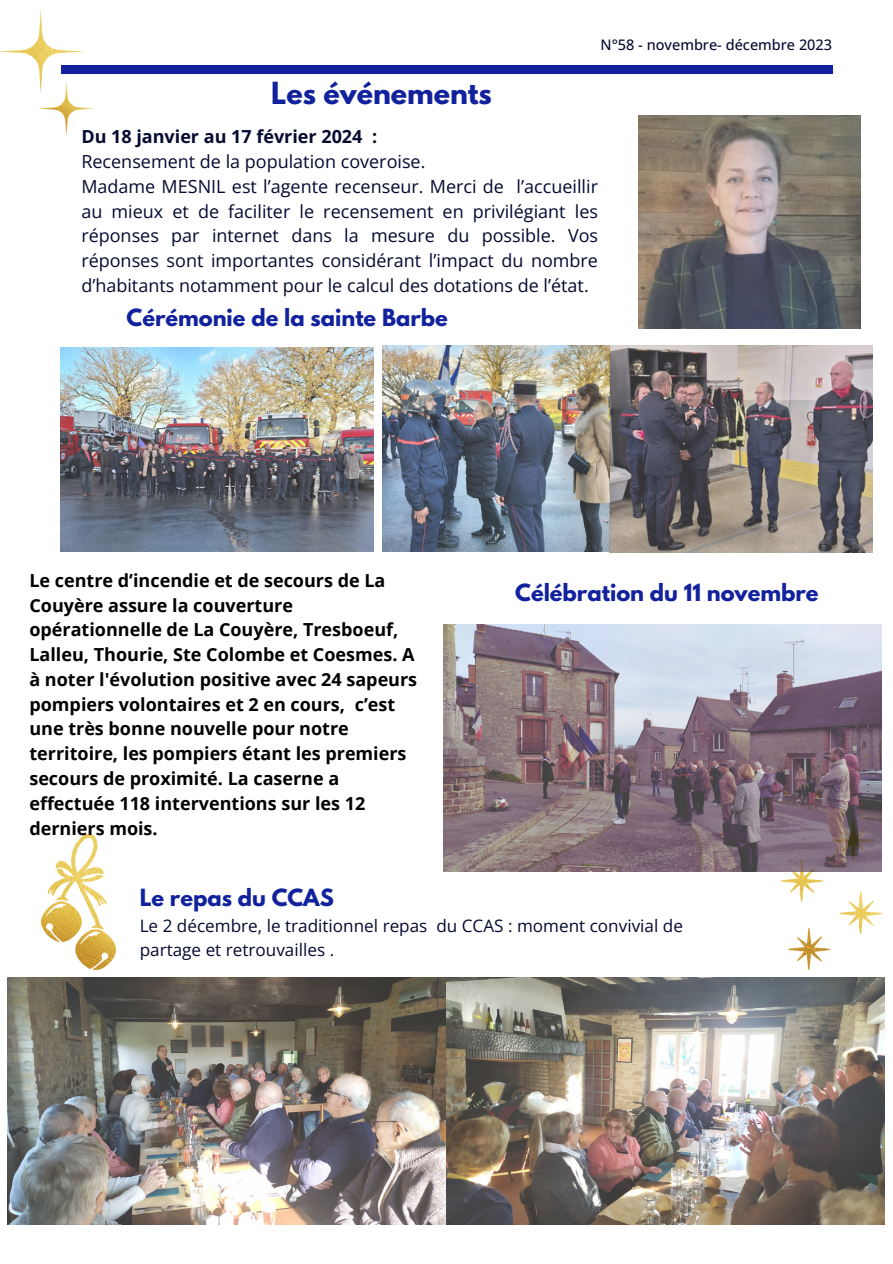
<style>
.page{position:relative;width:893px;height:1264px;background:#fff}
.page>*{position:absolute;margin:0;border:0;box-sizing:border-box;transform-origin:0 0}
.t1{font:700 27px "League Spartan";color:#12229d}
.t2{font:700 21px "League Spartan";color:#12229d}
.t3{font:700 18px/24.8px "Open Sans";color:#000}
.t4{font:18px/24.8px "Open Sans";color:#050a30;text-align:justify}
.t5{font:700 18px "Open Sans";color:#050a30}
.t6{font:17.1px/23.7px "Open Sans";color:#050a30}
.t7{font:500 14.55px "Open Sans";color:#050a30}
</style>
<div class="page">
<div style="left:61px;top:65px;width:771px;height:8px;background:#12229d"></div>
<img style="left:0;top:10px;width:93px;height:125px">
<img style="left:781px;top:871px;width:100px;height:98px">
<img style="left:7px;top:978px;width:877px;height:246px">
<img style="left:42px;top:834px;width:74px;height:135px">
<img style="left:443px;top:624px;width:438px;height:247px">
<img style="left:382px;top:345px;width:489px;height:207px">
<img style="left:61px;top:347px;width:313px;height:204px">
<img style="left:639px;top:116px;width:221px;height:213px">
<p class="t7" style="left:600px;top:34px;width:233px">N°58 - novembre- décembre 2023</p>
<p class="t1" style="left:271px;top:80px;width:222px">Les événements</p>
<p class="t5" style="left:81px;top:124px;width:297px">Du 18 janvier au 17 février 2024 :</p>
<p class="t4" style="left:81px;top:149px;width:345px">Recensement de la population coveroise.</p>
<p class="t4" style="left:81px;top:173px;width:518px">Madame MESNIL est l’agente recenseur. Merci de l’accueillir au mieux et de faciliter le recensement en privilégiant les réponses par internet dans la mesure du possible. Vos réponses sont importantes considérant l’impact du nombre d’habitants notamment pour le calcul des dotations de l’état.</p>
<p class="t2" style="left:127px;top:307px;width:323px">Cérémonie de la sainte Barbe</p>
<p class="t3" style="left:29px;top:567px;width:389px">Le centre d’incendie et de secours de La Couyère assure la couverture opérationnelle de La Couyère, Tresboeuf, Lalleu, Thourie, Ste Colombe et Coesmes. A à noter l'évolution positive avec 24 sapeurs pompiers volontaires et 2 en cours, c’est une très bonne nouvelle pour notre territoire, les pompiers étant les premiers secours de proximité. La caserne a effectuée 118 interventions sur les 12 derniers mois.</p>
<p class="t2" style="left:515px;top:582px;width:305px">Célébration du 11 novembre</p>
<p class="t2" style="left:140px;top:887px;width:196px">Le repas du CCAS</p>
<p class="t6" style="left:140px;top:913px;width:544px">Le 2 décembre, le traditionnel repas du CCAS : moment convivial de partage et retrouvailles .</p>
</div>
